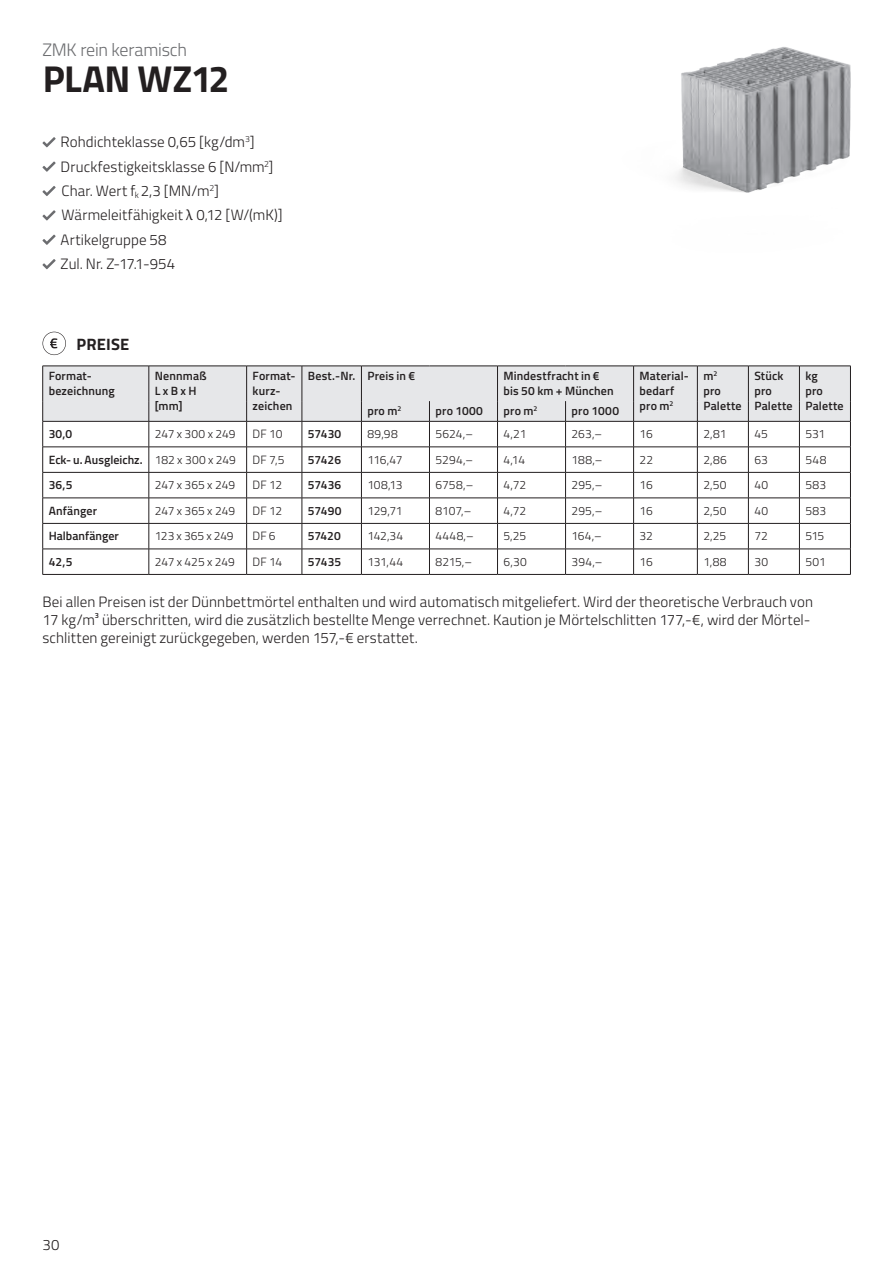
<style>
.page{position:relative;width:893px;height:1263px;background:#fff}
.page>*{position:absolute;margin:0;border:0;box-sizing:border-box;transform-origin:0 0}
.Headline{font:700 37.5px "Titillium";letter-spacing:-.015em;color:#231f20}
.Over-_Subhead{font:300 18px "Titillium";letter-spacing:-.015em;color:#6c6d70}
.Copy_Bold_Versal_11{font:700 16.5px "Titillium";letter-spacing:.01em;color:#231f20}
.Copy_10_12{font:300 15px/18px "Titillium";letter-spacing:.005em;color:#231f20}
.Copy_10_12_Abstand_1{font:300 15px "Titillium";letter-spacing:.005em;color:#231f20}
.Copy_Tabellen_8_10{font:300 12px "Titillium";color:#231f20}
.Copy_Bold_Tabellen_8{font:600 12px/15px "Titillium";letter-spacing:.015em;color:#231f20}
.s1{font-family:"Minion Pro";font-weight:400}
</style>
<div class="page">
<svg style="left:42px;top:137px;width:14px;height:10px"></svg>
<svg style="left:42px;top:161px;width:14px;height:11px"></svg>
<svg style="left:42px;top:186px;width:14px;height:10px"></svg>
<svg style="left:42px;top:210px;width:14px;height:11px"></svg>
<svg style="left:42px;top:235px;width:14px;height:10px"></svg>
<svg style="left:42px;top:259px;width:14px;height:10px"></svg>
<svg style="left:42px;top:366px;width:809px;height:208px"></svg>
<hr style="left:43px;top:574px;width:106px;height:1px;background:#231f20">
<hr style="left:149px;top:574px;width:98px;height:1px;background:#231f20">
<hr style="left:247px;top:574px;width:55px;height:1px;background:#231f20">
<hr style="left:302px;top:574px;width:59px;height:1px;background:#231f20">
<hr style="left:361px;top:574px;width:68px;height:1px;background:#231f20">
<hr style="left:429px;top:574px;width:68px;height:1px;background:#231f20">
<hr style="left:497px;top:574px;width:69px;height:1px;background:#231f20">
<hr style="left:566px;top:574px;width:68px;height:1px;background:#231f20">
<hr style="left:634px;top:574px;width:63px;height:1px;background:#231f20">
<hr style="left:697px;top:574px;width:51px;height:1px;background:#231f20">
<hr style="left:748px;top:574px;width:51px;height:1px;background:#231f20">
<hr style="left:799px;top:574px;width:52px;height:1px;background:#231f20">
<svg style="left:43px;top:332px;width:23px;height:23px"></svg>
<img style="left:675px;top:47px;width:176px;height:146px">
<p class="Over-_Subhead" style="left:43px;top:37px;width:146px">ZMK rein keramisch</p>
<p class="Headline" style="left:43px;top:50px;width:188px">PLAN WZ12</p>
<p class="Copy_10_12_Abstand_1" style="left:61px;top:131px;width:196px">Rohdichteklasse 0,65 [kg/dm<sup>3</sup>]</p>
<p class="Copy_10_12_Abstand_1" style="left:61px;top:156px;width:214px">Druckfestigkeitsklasse 6 [N/mm<sup>2</sup>]</p>
<p class="Copy_10_12_Abstand_1" style="left:62px;top:180px;width:159px">Char. Wert f<sub>k</sub> 2,3 [MN/m<sup>2</sup>]</p>
<p class="Copy_10_12_Abstand_1" style="left:62px;top:204px;width:223px">Wärmeleitfähigkeit <span class="s1">λ</span> 0,12 [W/(mK)]</p>
<p class="Copy_10_12_Abstand_1" style="left:61px;top:229px;width:108px">Artikelgruppe 58</p>
<p class="Copy_10_12_Abstand_1" style="left:61px;top:253px;width:116px">Zul. Nr. Z-17.1-954</p>
<p class="Copy_Bold_Versal_11" style="left:77px;top:331px;width:54px">PREISE</p>
<p class="Copy_Bold_Tabellen_8" style="left:49px;top:368px;width:68px">Format&shy;bezeichnung</p>
<p class="Copy_Bold_Tabellen_8" style="left:155px;top:368px;width:53px">Nennmaß</p>
<p class="Copy_Bold_Tabellen_8" style="left:155px;top:383px;width:43px">L x B x H</p>
<p class="Copy_Bold_Tabellen_8" style="left:155px;top:398px;width:29px">[mm]</p>
<p class="Copy_Bold_Tabellen_8" style="left:253px;top:368px;width:45px">Format&shy;kurz&shy;zeichen</p>
<p class="Copy_Bold_Tabellen_8" style="left:308px;top:368px;width:49px">Best.-Nr.</p>
<p class="Copy_Bold_Tabellen_8" style="left:367px;top:368px;width:49px">Preis in €</p>
<p class="Copy_Bold_Tabellen_8" style="left:503px;top:368px;width:112px">Mindestfracht in € bis 50 km + München</p>
<p class="Copy_Bold_Tabellen_8" style="left:640px;top:368px;width:51px">Material&shy;bedarf pro m<sup>2</sup></p>
<p class="Copy_Bold_Tabellen_8" style="left:703px;top:368px;width:40px">m<sup>2<br></sup>pro<br>Palette</p>
<p class="Copy_Bold_Tabellen_8" style="left:754px;top:368px;width:40px">Stück pro<br>Palette</p>
<p class="Copy_Bold_Tabellen_8" style="left:805px;top:368px;width:40px">kg<br>pro<br>Palette</p>
<p class="Copy_Bold_Tabellen_8" style="left:367px;top:403px;width:35px">pro m<sup>2</sup></p>
<p class="Copy_Bold_Tabellen_8" style="left:435px;top:403px;width:49px">pro 1000</p>
<p class="Copy_Bold_Tabellen_8" style="left:503px;top:403px;width:35px">pro m<sup>2</sup></p>
<p class="Copy_Bold_Tabellen_8" style="left:572px;top:403px;width:49px">pro 1000</p>
<p class="Copy_Bold_Tabellen_8" style="left:49px;top:426px;width:25px">30,0</p>
<p class="Copy_Tabellen_8_10" style="left:155px;top:425px;width:82px">247 x 300 x 249</p>
<p class="Copy_Tabellen_8_10" style="left:253px;top:425px;width:31px">DF 10</p>
<p class="Copy_Bold_Tabellen_8" style="left:308px;top:426px;width:35px">57430</p>
<p class="Copy_Tabellen_8_10" style="left:367px;top:425px;width:32px">89,98</p>
<p class="Copy_Tabellen_8_10" style="left:435px;top:425px;width:39px">5624,–</p>
<p class="Copy_Tabellen_8_10" style="left:503px;top:425px;width:24px">4,21</p>
<p class="Copy_Tabellen_8_10" style="left:572px;top:425px;width:32px">263,–</p>
<p class="Copy_Tabellen_8_10" style="left:640px;top:425px;width:15px">16</p>
<p class="Copy_Tabellen_8_10" style="left:703px;top:425px;width:25px">2,81</p>
<p class="Copy_Tabellen_8_10" style="left:754px;top:425px;width:15px">45</p>
<p class="Copy_Tabellen_8_10" style="left:805px;top:425px;width:21px">531</p>
<p class="Copy_Bold_Tabellen_8" style="left:49px;top:451px;width:96px">Eck- u. Ausgleichz.</p>
<p class="Copy_Tabellen_8_10" style="left:155px;top:451px;width:83px">182 x 300 x 249</p>
<p class="Copy_Tabellen_8_10" style="left:253px;top:451px;width:33px">DF 7,5</p>
<p class="Copy_Bold_Tabellen_8" style="left:308px;top:451px;width:35px">57426</p>
<p class="Copy_Tabellen_8_10" style="left:367px;top:451px;width:37px">116,47</p>
<p class="Copy_Tabellen_8_10" style="left:435px;top:451px;width:39px">5294,–</p>
<p class="Copy_Tabellen_8_10" style="left:503px;top:451px;width:23px">4,14</p>
<p class="Copy_Tabellen_8_10" style="left:572px;top:451px;width:33px">188,–</p>
<p class="Copy_Tabellen_8_10" style="left:640px;top:451px;width:15px">22</p>
<p class="Copy_Tabellen_8_10" style="left:703px;top:451px;width:25px">2,86</p>
<p class="Copy_Tabellen_8_10" style="left:754px;top:451px;width:15px">63</p>
<p class="Copy_Tabellen_8_10" style="left:805px;top:451px;width:22px">548</p>
<p class="Copy_Bold_Tabellen_8" style="left:49px;top:477px;width:25px">36,5</p>
<p class="Copy_Tabellen_8_10" style="left:155px;top:476px;width:82px">247 x 365 x 249</p>
<p class="Copy_Tabellen_8_10" style="left:253px;top:476px;width:31px">DF 12</p>
<p class="Copy_Bold_Tabellen_8" style="left:308px;top:477px;width:35px">57436</p>
<p class="Copy_Tabellen_8_10" style="left:367px;top:476px;width:37px">108,13</p>
<p class="Copy_Tabellen_8_10" style="left:435px;top:476px;width:39px">6758,–</p>
<p class="Copy_Tabellen_8_10" style="left:503px;top:476px;width:24px">4,72</p>
<p class="Copy_Tabellen_8_10" style="left:572px;top:476px;width:32px">295,–</p>
<p class="Copy_Tabellen_8_10" style="left:640px;top:476px;width:15px">16</p>
<p class="Copy_Tabellen_8_10" style="left:703px;top:476px;width:25px">2,50</p>
<p class="Copy_Tabellen_8_10" style="left:754px;top:476px;width:15px">40</p>
<p class="Copy_Tabellen_8_10" style="left:805px;top:476px;width:22px">583</p>
<p class="Copy_Bold_Tabellen_8" style="left:49px;top:502px;width:50px">Anfänger</p>
<p class="Copy_Tabellen_8_10" style="left:155px;top:502px;width:82px">247 x 365 x 249</p>
<p class="Copy_Tabellen_8_10" style="left:253px;top:502px;width:31px">DF 12</p>
<p class="Copy_Bold_Tabellen_8" style="left:308px;top:502px;width:35px">57490</p>
<p class="Copy_Tabellen_8_10" style="left:367px;top:502px;width:37px">129,71</p>
<p class="Copy_Tabellen_8_10" style="left:435px;top:502px;width:37px">8107,–</p>
<p class="Copy_Tabellen_8_10" style="left:503px;top:502px;width:24px">4,72</p>
<p class="Copy_Tabellen_8_10" style="left:572px;top:502px;width:32px">295,–</p>
<p class="Copy_Tabellen_8_10" style="left:640px;top:502px;width:15px">16</p>
<p class="Copy_Tabellen_8_10" style="left:703px;top:502px;width:25px">2,50</p>
<p class="Copy_Tabellen_8_10" style="left:754px;top:502px;width:15px">40</p>
<p class="Copy_Tabellen_8_10" style="left:805px;top:502px;width:22px">583</p>
<p class="Copy_Bold_Tabellen_8" style="left:49px;top:528px;width:72px">Halbanfänger</p>
<p class="Copy_Tabellen_8_10" style="left:155px;top:527px;width:80px">123 x 365 x 249</p>
<p class="Copy_Tabellen_8_10" style="left:253px;top:527px;width:24px">DF 6</p>
<p class="Copy_Bold_Tabellen_8" style="left:308px;top:528px;width:34px">57420</p>
<p class="Copy_Tabellen_8_10" style="left:367px;top:527px;width:37px">142,34</p>
<p class="Copy_Tabellen_8_10" style="left:435px;top:527px;width:40px">4448,–</p>
<p class="Copy_Tabellen_8_10" style="left:503px;top:527px;width:24px">5,25</p>
<p class="Copy_Tabellen_8_10" style="left:572px;top:527px;width:32px">164,–</p>
<p class="Copy_Tabellen_8_10" style="left:640px;top:527px;width:15px">32</p>
<p class="Copy_Tabellen_8_10" style="left:703px;top:527px;width:24px">2,25</p>
<p class="Copy_Tabellen_8_10" style="left:754px;top:527px;width:15px">72</p>
<p class="Copy_Tabellen_8_10" style="left:805px;top:527px;width:20px">515</p>
<p class="Copy_Bold_Tabellen_8" style="left:49px;top:553px;width:25px">42,5</p>
<p class="Copy_Tabellen_8_10" style="left:155px;top:553px;width:82px">247 x 425 x 249</p>
<p class="Copy_Tabellen_8_10" style="left:253px;top:553px;width:31px">DF 14</p>
<p class="Copy_Bold_Tabellen_8" style="left:308px;top:553px;width:35px">57435</p>
<p class="Copy_Tabellen_8_10" style="left:367px;top:553px;width:37px">131,44</p>
<p class="Copy_Tabellen_8_10" style="left:435px;top:553px;width:38px">8215,–</p>
<p class="Copy_Tabellen_8_10" style="left:503px;top:553px;width:25px">6,30</p>
<p class="Copy_Tabellen_8_10" style="left:572px;top:553px;width:33px">394,–</p>
<p class="Copy_Tabellen_8_10" style="left:640px;top:553px;width:15px">16</p>
<p class="Copy_Tabellen_8_10" style="left:703px;top:553px;width:25px">1,88</p>
<p class="Copy_Tabellen_8_10" style="left:754px;top:553px;width:15px">30</p>
<p class="Copy_Tabellen_8_10" style="left:805px;top:553px;width:22px">501</p>
<p class="Copy_10_12" style="left:43px;top:592px;width:772px">Bei allen Preisen ist der Dünnbettmörtel enthalten und wird automatisch mitgeliefert. Wird der theoretische Verbrauch von<br>17 kg/m³ überschritten, wird die zusätzlich bestellte Menge verrechnet. Kaution je Mörtelschlitten 177,-€, wird der Mörtel&shy;schlitten gereinigt zurückgegeben, werden 157,-€ erstattet.</p>
<p class="Copy_10_12" style="left:43px;top:1235px;width:18px">30</p>
</div>
